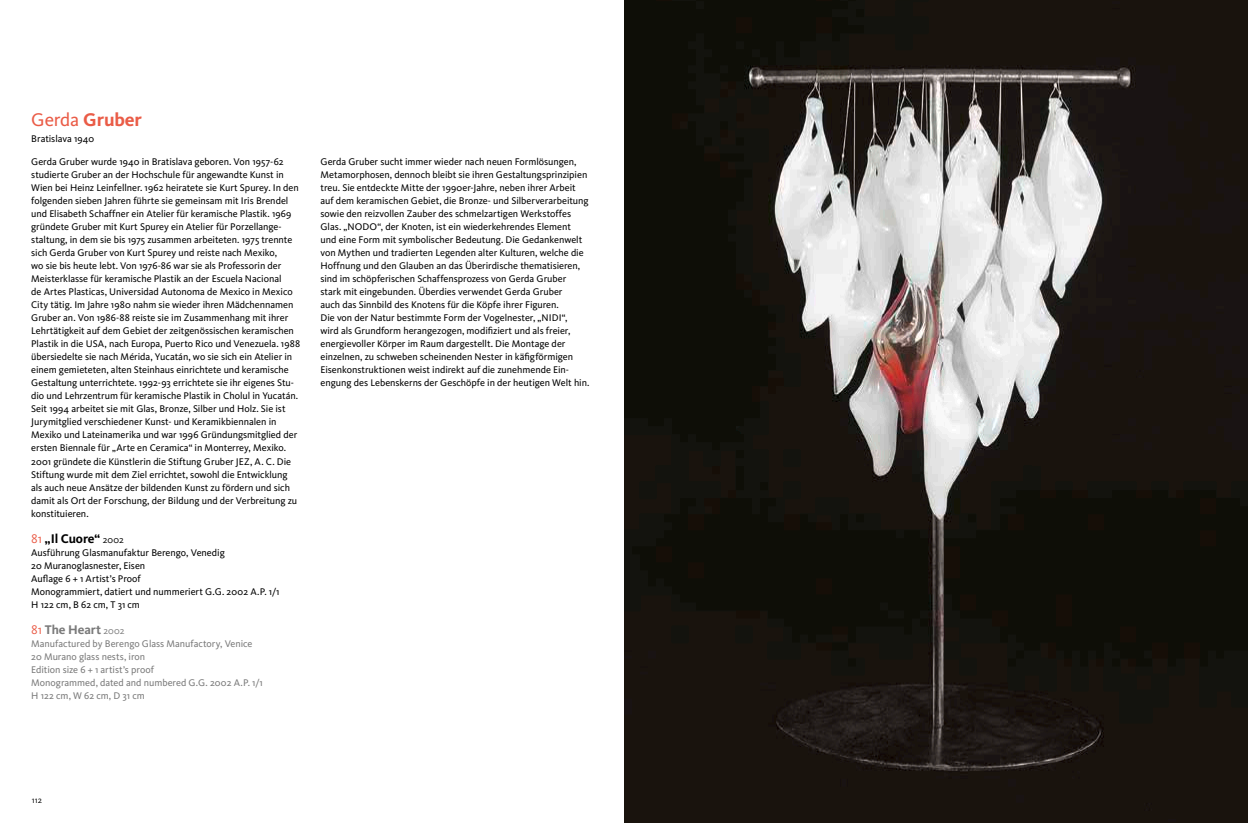
<style>
.page{position:relative;width:1248px;height:823px;background:#fff}
.page>*{position:absolute;margin:0;border:0;box-sizing:border-box;transform-origin:0 0}
.t1{font:700 19px "Kievit";letter-spacing:-.005em;color:#ea5c47}
.t2{font:700 13px "Kievit";letter-spacing:-.01em;color:#000}
.t3{font:700 13px "Kievit";letter-spacing:-.005em;color:#7a7a7a}
.t4{font:10px/13px "Kievit";letter-spacing:-.005em;color:#000}
.t5{font:10px/13px "Kievit";letter-spacing:-.005em;color:#7a7a7a}
.t6{font:9px "Kievit";color:#000}
.s1{font-weight:400}
.s2{font-weight:400;color:#ea5c47}
.s3{font-weight:400;font-size:10px}
</style>
<div class="page">
<img style="left:624px;top:0;width:623px;height:822px">
<h1 class="t1" style="left:31px;top:108px;width:112px"><span class="s1">Gerda</span> Gruber</h1>
<p class="t4" style="left:31px;top:132px;width:65px">Bratislava 1940</p>
<p class="t4" style="left:31px;top:155px;width:270px">Gerda Gruber wurde 1940 in Bratislava geboren. Von 1957-62 studierte Gruber an der Hochschule für angewandte Kunst in Wien bei Heinz Leinfellner. 1962 heiratete sie Kurt Spurey. In den folgenden sieben Jahren führte sie gemeinsam mit Iris Brendel und Elisabeth Schaffner ein Atelier für keramische Plastik. 1969 gründete Gruber mit Kurt Spurey ein Atelier für Porzellange&shy;staltung, in dem sie bis 1975 zusammen arbeiteten. 1975 trennte sich Gerda Gruber von Kurt Spurey und reiste nach Mexiko,<br>wo sie bis heute lebt. Von 1976-86 war sie als Professorin der Meisterklasse für keramische Plastik an der Escuela Nacional<br>de Artes Plasticas, Universidad Autonoma de Mexico in Mexico City tätig. Im Jahre 1980 nahm sie wieder ihren Mädchennamen Gruber an. Von 1986-88 reiste sie im Zusammenhang mit ihrer Lehrtätigkeit auf dem Gebiet der zeitgenössischen keramischen Plastik in die USA, nach Europa, Puerto Rico und Venezuela. 1988 übersiedelte sie nach Mérida, Yucatán, wo sie sich ein Atelier in einem gemieteten, alten Steinhaus einrichtete und keramische Gestaltung unterrichtete. 1992-93 errichtete sie ihr eigenes Stu&shy;dio und Lehrzentrum für keramische Plastik in Cholul in Yucatán.<br>Seit 1994 arbeitet sie mit Glas, Bronze, Silber und Holz. Sie ist Jurymitglied verschiedener Kunst- und Keramikbiennalen in Mexiko und Lateinamerika und war 1996 Gründungsmitglied der ersten Biennale für „Arte en Ceramica“ in Monterrey, Mexiko.<br>2001 gründete die Künstlerin die Stiftung Gruber JEZ, A. C. Die Stiftung wurde mit dem Ziel errichtet, sowohl die Entwicklung als auch neue Ansätze der bildenden Kunst zu fördern und sich damit als Ort der Forschung, der Bildung und der Verbreitung zu konstituieren.</p>
<h2 class="t2" style="left:31px;top:530px;width:94px"><span class="s2">81</span> „Il Cuore“ <span class="s3">2002</span></h2>
<p class="t4" style="left:31px;top:545px;width:250px">Ausführung Glasmanufaktur Berengo, Venedig<br>20 Muranoglasnester, Eisen<br>Auflage 6 + 1 Artist’s Proof<br>Monogrammiert, datiert und nummeriert G.G. 2002 A.P. 1/1<br>H 122 cm, B 62 cm, T 31 cm</p>
<h2 class="t3" style="left:31px;top:621px;width:95px"><span class="s2">81</span> The Heart <span class="s3">2002</span></h2>
<p class="t5" style="left:31px;top:636px;width:233px">Manufactured by Berengo Glass Manufactory, Venice 20 Murano glass nests, iron<br>Edition size 6 + 1 artist’s proof<br>Monogrammed, dated and numbered G.G. 2002 A.P. 1/1<br>H 122 cm, W 62 cm, D 31 cm</p>
<p class="t4" style="left:320px;top:155px;width:270px">Gerda Gruber sucht immer wieder nach neuen Formlösungen, Metamorphosen, dennoch bleibt sie ihren Gestaltungsprinzipien treu. Sie entdeckte Mitte der 1990er-Jahre, neben ihrer Arbeit auf dem keramischen Gebiet, die Bronze- und Silberverarbeitung sowie den reizvollen Zauber des schmelzartigen Werkstoffes Glas. „NODO“, der Knoten, ist ein wiederkehrendes Element<br>und eine Form mit symbolischer Bedeutung. Die Gedankenwelt von Mythen und tradierten Legenden alter Kulturen, welche die Hoffnung und den Glauben an das Überirdische thematisieren, sind im schöpferischen Schaffensprozess von Gerda Gruber stark mit eingebunden. Überdies verwendet Gerda Gruber<br>auch das Sinnbild des Knotens für die Köpfe ihrer Figuren.<br>Die von der Natur bestimmte Form der Vogelnester, „NIDI“,<br>wird als Grundform herangezogen, modifiziert und als freier, energievoller Körper im Raum dargestellt. Die Montage der einzelnen, zu schweben scheinenden Nester in käfigförmigen Eisenkonstruktionen weist indirekt auf die zunehmende Ein&shy;engung des Lebenskerns der Geschöpfe in der heutigen Welt hin.</p>
<p class="t6" style="left:32px;top:794px;width:12px">112</p>
</div>
